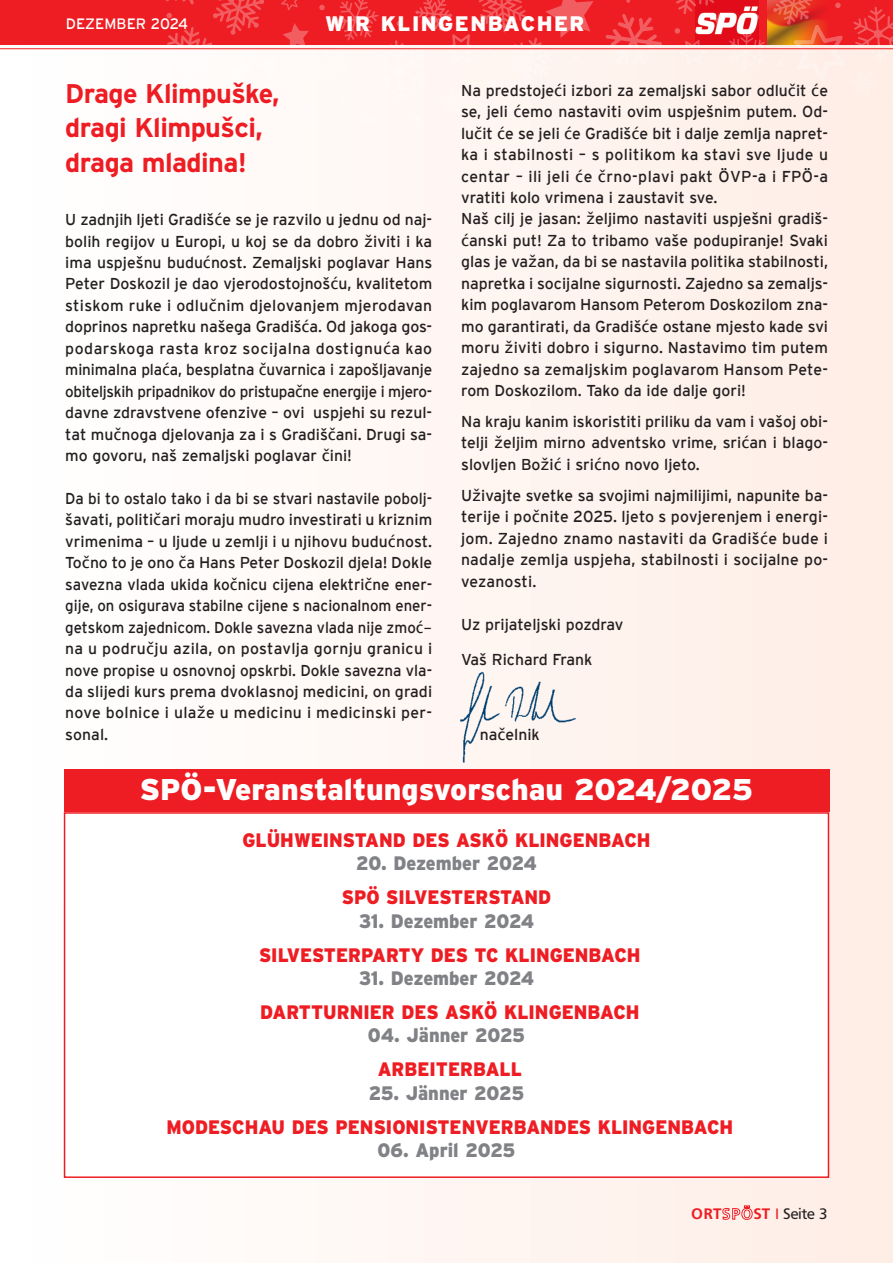
<style>
.page{position:relative;width:893px;height:1263px;background:#fff}
.page>*{position:absolute;margin:0;border:0;box-sizing:border-box;transform-origin:0 0}
.t1{font:900 30px "Interstate";letter-spacing:-.01em;color:#fff}
.t2{font:700 27px "Interstate";letter-spacing:-.02em;color:#ee1d23}
.t3{font:900 21px "Interstate";letter-spacing:.07em;color:#fff}
.t4{font:900 19.5px "Interstate";color:#ee1d23;scale:.93 1}
.t5{font:900 19.5px "Interstate";color:#808285;scale:.93 1}
.t6{font:15.75px/21.5px "Interstate Regular 2";color:#231f20;text-align:justify}
.t7{font:15.75px/21.5px "Interstate Regular 2";color:#231f20;text-align:justify;scale:.96 1}
.t8{font:15px "Frutiger BQ";color:#231f20}
.t9{font:15px "Interstate Regular 2";color:#fff}
.s1{font-family:"Lucida Grande 2"}
.s2{font-family:"Lucida Grande"}
.s3{font-weight:700;color:#ee1d23}
.s4{font-weight:700;color:#fff}
.s5{color:#ee1d23}
</style>
<div class="page">
<div style="left:0;top:0;width:893px;height:1263px;background:linear-gradient(to right,#fff,#feede5)"></div>
<div style="left:0;top:0;width:893px;height:45px;background:#ee1d23"></div>
<img style="left:767px;top:0;width:6px;height:45px">
<svg style="left:773px;top:0;width:120px;height:101px"></svg>
<svg style="left:156px;top:0;width:438px;height:123px"></svg>
<svg style="left:604px;top:0;width:161px;height:72px"></svg>
<hr style="left:0;top:48px;width:893px;height:1px;background:#ee1d23">
<div style="left:65px;top:814px;width:763px;height:362px;background:#fff"></div>
<div style="left:64px;top:812px;width:765px;height:366px;border:2px solid #ee1d23"></div>
<div style="left:64px;top:770px;width:765px;height:42px;background:#ee1d23"></div>
<img style="left:441px;top:659px;width:145px;height:111px">
<p class="t9" style="left:66px;top:15px;width:124px">DEZEMBER 2024</p>
<p class="t3" style="left:325px;top:16px;width:261px">WIR KLINGENBACHER</p>
<p class="t2" style="left:65px;top:83px;width:216px">Drage Klimpuške,</p>
<p class="t2" style="left:65px;top:118px;width:199px">dragi Klimpušci,</p>
<p class="t2" style="left:65px;top:152px;width:183px">draga mladina!</p>
<p class="t6" style="left:65px;top:209px;width:368px">U zadnjih ljeti Gradiš<span class="s1">ć</span>e se je razvilo u jednu od naj&shy;bolih regijov u Europi, u koj se da dobro <span class="s2">ž</span>iviti i ka ima uspješnu budu<span class="s1">ć</span>nost. Zemaljski poglavar Hans Peter Doskozil je dao vjerodostojnoš<span class="s1">ć</span>u, kvalitetom stiskom ruke i odlu<span class="s1">č</span>nim djelovanjem mjerodavan doprinos napretku našega Gradiš<span class="s1">ć</span>a. Od jakoga gos&shy;podarskoga rasta kroz socijalna dostignu<span class="s1">ć</span>a kao minimalna pla<span class="s1">ć</span>a, besplatna <span class="s1">č</span>uvarnica i zapošljavanje obiteljskih pripadnikov do pristupa<span class="s1">č</span>ne energije i mjero&shy;davne zdravstvene ofenzive – ovi uspjehi su rezul&shy;tat mu<span class="s1">č</span>noga djelovanja za i s Gradiš<span class="s1">č</span>ani. Drugi sa&shy;mo govoru, naš zemaljski poglavar <span class="s1">č</span>ini!</p>
<p class="t7" style="left:65px;top:488px;width:384px">Da bi to ostalo tako i da bi se stvari nastavile pobolj&shy;šavati, politi<span class="s1">č</span>ari moraju mudro investirati u kriznim vrimenima – u ljude u zemlji i u njihovu budu<span class="s1">ć</span>nost.<br>To<span class="s1">č</span>no to je ono <span class="s1">č</span>a Hans Peter Doskozil djela! Dokle savezna vlada ukida ko<span class="s1">č</span>nicu cijena elektri<span class="s1">č</span>ne ener&shy;gije, on osigurava stabilne cijene s nacionalnom ener&shy;getskom zajednicom. Dokle savezna vlada nije zmo<span class="s1">ć&shy;</span>na u podru<span class="s1">č</span>ju azila, on postavlja gornju granicu i nove propise u osnovnoj opskrbi. Dokle savezna vla&shy;da slijedi kurs prema dvoklasnoj medicini, on gradi nove bolnice i ula<span class="s2">ž</span>e u medicinu i medicinski per&shy;sonal.</p>
<p class="t6" style="left:461px;top:79px;width:368px">Na predstoje<span class="s1">ć</span>i izbori za zemaljski sabor odlu<span class="s1">č</span>it <span class="s1">ć</span>e se, jeli <span class="s1">ć</span>emo nastaviti ovim uspješnim putem. Od&shy;lu<span class="s1">č</span>it <span class="s1">ć</span>e se jeli <span class="s1">ć</span>e Gradiš<span class="s1">ć</span>e bit i dalje zemlja napret&shy;ka i stabilnosti – s politikom ka stavi sve ljude u centar – ili jeli <span class="s1">ć</span>e <span class="s1">č</span>rno-plavi pakt ÖVP-a i FPÖ-a vratiti kolo vrimena i zaustavit sve.</p>
<p class="t6" style="left:461px;top:208px;width:368px">Naš cilj je jasan: <span class="s2">ž</span>eljimo nastaviti uspješni gradiš&shy;<span class="s1">ć</span>anski put! Za to tribamo vaše podupiranje! Svaki glas je va<span class="s2">ž</span>an, da bi se nastavila politika stabilnosti, napretka i socijalne sigurnosti. Zajedno sa zemaljs&shy;kim poglavarom Hansom Peterom Doskozilom zna&shy;mo garantirati, da Gradiš<span class="s1">ć</span>e ostane mjesto kade svi moru <span class="s2">ž</span>iviti dobro i sigurno. Nastavimo tim putem zajedno sa zemaljskim poglavarom Hansom Pete&shy;rom Doskozilom. Tako da ide dalje gori!</p>
<p class="t6" style="left:461px;top:411px;width:368px">Na kraju kanim iskoristiti priliku da vam i vašoj obi&shy;telji <span class="s2">ž</span>eljim mirno adventsko vrime, sri<span class="s1">ć</span>an i blago&shy;slovljen Bo<span class="s2">ž</span>i<span class="s1">ć</span> i sri<span class="s1">ć</span>no novo ljeto.</p>
<p class="t6" style="left:461px;top:484px;width:369px">U<span class="s2">ž</span>ivajte svetke sa svojimi najmilijimi, napunite ba&shy;terije i po<span class="s1">č</span>nite 2025. ljeto s povjerenjem i energi&shy;jom. Zajedno znamo nastaviti da Gradiš<span class="s1">ć</span>e bude i nadalje zemlja uspjeha, stabilnosti i socijalne po&shy;vezanosti.</p>
<p class="t6" style="left:461px;top:613px;width:164px">Uz prijateljski pozdrav</p>
<p class="t6" style="left:461px;top:649px;width:133px">Vaš Richard Frank</p>
<p class="t6" style="left:480px;top:723px;width:62px">na<span class="s1">č</span>elnik</p>
<p class="t1" style="left:140px;top:778px;width:615px">SPÖ-Veranstaltungsvorschau 2024/2025</p>
<p class="t4" style="left:242px;top:833px;width:440px">GLÜHWEINSTAND DES ASKÖ KLINGENBACH</p>
<p class="t5" style="left:356px;top:856px;width:196px">20. Dezember 2024</p>
<p class="t4" style="left:342px;top:890px;width:227px">SPÖ SILVESTERSTAND</p>
<p class="t5" style="left:359px;top:913px;width:190px">31. Dezember 2024</p>
<p class="t4" style="left:259px;top:947px;width:412px">SILVESTERPARTY DES TC KLINGENBACH</p>
<p class="t5" style="left:359px;top:971px;width:190px">31. Dezember 2024</p>
<p class="t4" style="left:260px;top:1005px;width:410px">DARTTURNIER DES ASKÖ KLINGENBACH</p>
<p class="t5" style="left:368px;top:1028px;width:170px">04. Jänner 2025</p>
<p class="t4" style="left:378px;top:1062px;width:157px">ARBEITERBALL</p>
<p class="t5" style="left:369px;top:1085px;width:169px">25. Jänner 2025</p>
<p class="t4" style="left:166px;top:1119px;width:611px">MODESCHAU DES PENSIONISTENVERBANDES KLINGENBACH</p>
<p class="t5" style="left:378px;top:1143px;width:150px">06. April 2025</p>
<p class="t8" style="left:691px;top:1207px;width:138px"><span class="s3">ORT</span><span class="s4">SPÖ</span><span class="s3">ST</span> <span class="s5">I</span> Seite 3</p>
</div>
